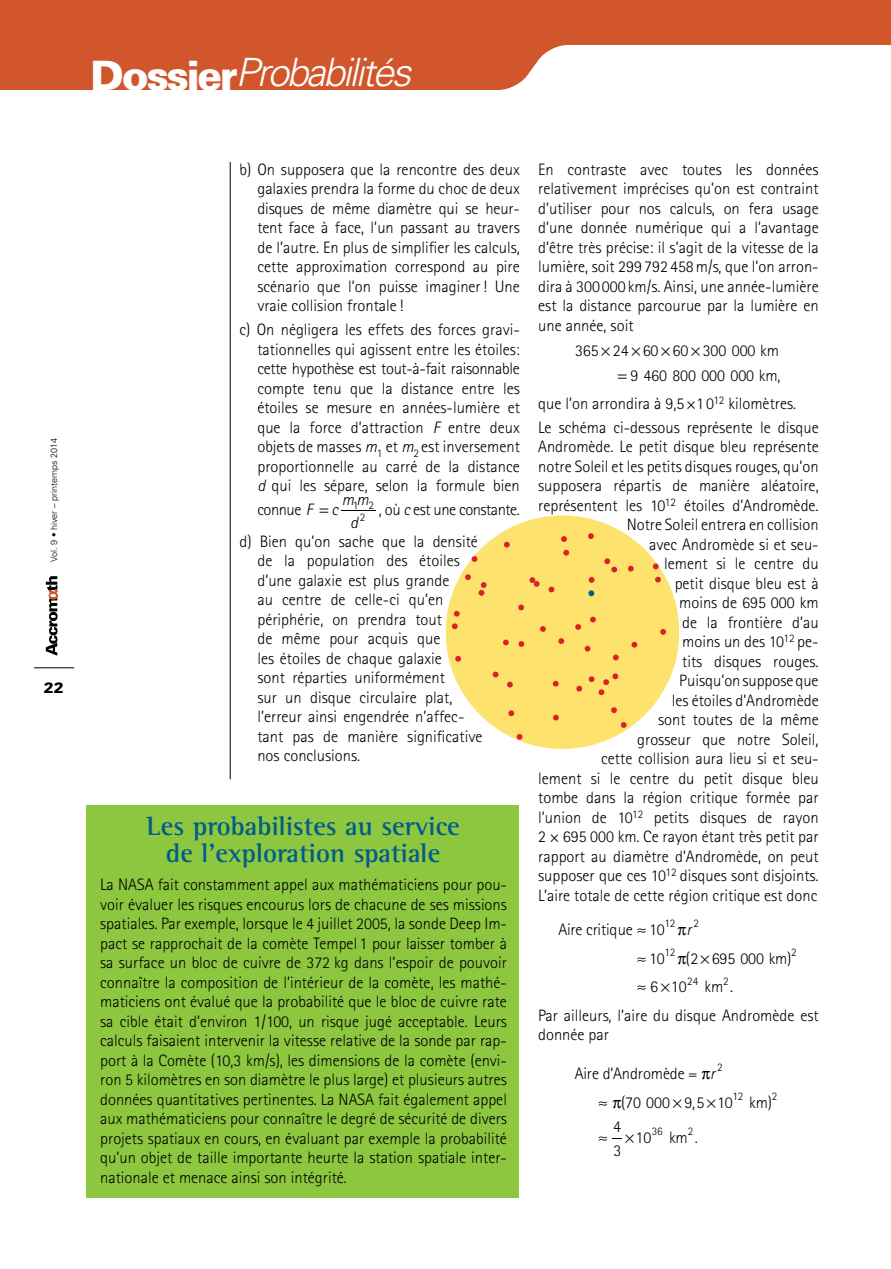
<style>
.page{position:relative;width:891px;height:1269px;background:#fff}
.page>*{position:absolute;margin:0;border:0;box-sizing:border-box;transform-origin:0 0}
.t1{font:italic 300 39px "Univers";letter-spacing:-.06em;color:#fff}
.t2{font:700 27px/27px "Rotis Semi Serif";color:#005b89;text-align:center}
.t3{font:300 16.5px/19.5px "Rotis Sans Serif";color:#000}
.t4{font:italic 300 16.5px/23.7px "Rotis Sans Serif";color:#000;text-align:center}
.t5{font:900 15px "Univers";color:#000}
.t6{font:300 11.55px "Rotis Sans Serif";letter-spacing:-.005em;color:#000}
.t7{font:300 9px "Univers";color:#000}
.s1{font-weight:900;font-style:normal;font-size:40.5px}
.s2{font-style:italic}
</style>
<div class="page">
<hr style="left:34px;top:668px;width:40px;height:1px;background:#000">
<svg style="left:46px;top:576px;width:12px;height:80px"></svg>
<hr style="left:230px;top:162px;width:1px;height:617px;background:#000">
<hr style="left:342px;top:511px;width:34px;height:1px;background:#000">
<svg style="left:0;top:0;width:891px;height:90px;fill:#d1562b"></svg>
<div style="left:86px;top:806px;width:433px;height:392px;background:#8dc63f"></div>
<div style="left:446px;top:515px;width:233px;height:234px;background:#fee26e;border-radius:50%"></div>
<svg style="left:529px;top:577px;width:11px;height:10px"></svg>
<svg style="left:504px;top:542px;width:6px;height:6px"></svg>
<svg style="left:472px;top:556px;width:5px;height:6px"></svg>
<svg style="left:465px;top:574px;width:6px;height:6px"></svg>
<svg style="left:479px;top:582px;width:8px;height:14px"></svg>
<svg style="left:454px;top:611px;width:6px;height:6px"></svg>
<svg style="left:452px;top:623px;width:6px;height:6px"></svg>
<svg style="left:455px;top:656px;width:6px;height:6px"></svg>
<svg style="left:517px;top:734px;width:6px;height:6px"></svg>
<svg style="left:508px;top:710px;width:6px;height:6px"></svg>
<svg style="left:507px;top:682px;width:6px;height:6px"></svg>
<svg style="left:493px;top:672px;width:6px;height:5px"></svg>
<svg style="left:503px;top:640px;width:6px;height:5px"></svg>
<svg style="left:518px;top:641px;width:6px;height:6px"></svg>
<svg style="left:518px;top:605px;width:6px;height:5px"></svg>
<svg style="left:549px;top:587px;width:5px;height:5px"></svg>
<svg style="left:561px;top:536px;width:6px;height:6px"></svg>
<svg style="left:563px;top:550px;width:6px;height:6px"></svg>
<svg style="left:540px;top:626px;width:6px;height:6px"></svg>
<svg style="left:553px;top:681px;width:6px;height:6px"></svg>
<svg style="left:553px;top:715px;width:6px;height:5px"></svg>
<svg style="left:621px;top:722px;width:6px;height:6px"></svg>
<svg style="left:611px;top:707px;width:6px;height:6px"></svg>
<svg style="left:576px;top:686px;width:6px;height:6px"></svg>
<svg style="left:589px;top:673px;width:29px;height:22px"></svg>
<svg style="left:585px;top:646px;width:5px;height:6px"></svg>
<svg style="left:558px;top:638px;width:6px;height:6px"></svg>
<svg style="left:575px;top:624px;width:6px;height:6px"></svg>
<svg style="left:590px;top:617px;width:6px;height:5px"></svg>
<svg style="left:613px;top:655px;width:6px;height:5px"></svg>
<svg style="left:632px;top:642px;width:5px;height:6px"></svg>
<svg style="left:660px;top:629px;width:6px;height:6px"></svg>
<svg style="left:589px;top:577px;width:6px;height:6px"></svg>
<svg style="left:588px;top:533px;width:6px;height:6px"></svg>
<svg style="left:604px;top:558px;width:13px;height:14px"></svg>
<svg style="left:628px;top:566px;width:6px;height:6px"></svg>
<svg style="left:653px;top:564px;width:6px;height:5px"></svg>
<svg style="left:655px;top:577px;width:6px;height:6px"></svg>
<svg style="left:588px;top:590px;width:6px;height:6px"></svg>
<p class="t7" style="left:48px;top:562px;width:125px;rotate:-90deg">Vol. 9 • hiver – printemps 2014</p>
<p class="t5" style="left:44px;top:678px;width:22px">22</p>
<h1 class="t1" style="left:90px;top:48px;width:322px"><span class="s1">Dossier</span>Probabilités</h1>
<p class="t3" style="left:257px;top:159px;width:264px;text-align:justify;text-indent:-18px">b) On supposera que la rencontre des deux galaxies prendra la forme du choc de deux disques de même diamètre qui se heur&shy;tent face à face, l’un passant au travers de l’autre. En plus de simplifier les calculs, cette approximation correspond au pire scénario que l’on puisse imaginer! Une vraie collision frontale !</p>
<p class="t3" style="left:257px;top:320px;width:264px;text-align:justify;text-indent:-18px">c) On négligera les effets des forces gravi&shy;tationnelles qui agissent entre les étoiles: cette hypothèse est tout-à-fait raisonnable compte tenu que la distance entre les étoiles se mesure en années-lumière et que la force d’attraction <span class="s2">F</span> entre deux objets de masses <span class="s2">m</span><sub>1</sub> et <span class="s2">m</span><sub>2</sub> est inversement proportionnelle au carré de la distance <span class="s2">d</span> qui les sépare, selon la formule bien</p>
<p class="t3" style="left:257px;top:500px;width:82px">connue <span class="s2">F c</span></p>
<p class="t4" style="left:342px;top:488px;width:29px">mm d</p>
<p class="t6" style="left:353px;top:498px;width:23px">1 2</p>
<p class="t3" style="left:239px;top:494px;width:282px;line-height:31.5px;text-indent:121px"><sub>2</sub> , où <span class="s2">c</span> est une constante. d) Bien qu’on sache que la densité</p>
<p class="t3" style="left:257px;top:551px;width:226px">de la population des étoiles d’une galaxie est plus grande<br>au centre de celle-ci qu’en périphérie, on prendra tout<br>de même pour acquis que<br>les étoiles de chaque galaxie<br>sont réparties uniformément<br>sur un disque circulaire plat, l’erreur ainsi engendrée n’affec&shy;tant pas de manière significative nos conclusions.</p>
<h2 class="t2" style="left:146px;top:812px;width:315px">Les probabilistes au service de l’exploration spatiale</h2>
<p class="t3" style="left:100px;top:875px;width:408px;text-align:justify">La NASA fait constamment appel aux mathématiciens pour pou&shy;voir évaluer les risques encourus lors de chacune de ses missions spatiales. Par exemple, lorsque le 4 juillet 2005, la sonde Deep Im&shy;pact se rapprochait de la comète Tempel 1 pour laisser tomber à sa surface un bloc de cuivre de 372 kg dans l’espoir de pouvoir connaître la composition de l’intérieur de la comète, les mathé&shy;maticiens ont évalué que la probabilité que le bloc de cuivre rate sa cible était d’environ 1/100, un risque jugé acceptable. Leurs calculs faisaient intervenir la vitesse relative de la sonde par rap&shy;port à la Comète (10,3 km/s), les dimensions de la comète (envi&shy;ron 5 kilomètres en son diamètre le plus large) et plusieurs autres données quantitatives pertinentes. La NASA fait également appel aux mathématiciens pour connaître le degré de sécurité de divers projets spatiaux en cours, en évaluant par exemple la probabilité qu’un objet de taille importante heurte la station spatiale inter&shy;nationale et menace ainsi son intégrité.</p>
<p class="t3" style="left:538px;top:159px;width:282px;text-align:justify">En contraste avec toutes les données relativement imprécises qu’on est contraint d’utiliser pour nos calculs, on fera usage d’une donnée numérique qui a l’avantage d’être très précise: il s’agit de la vitesse de la lumière, soit 299 792 458m/s, que l’on arron&shy;dira à 300 000 km/s. Ainsi, une année-lumière est la distance parcourue par la lumière en une année, soit</p>
<p class="t3" style="left:575px;top:338px;width:207px;line-height:24.8px;text-align:right">365 24 60 60 300 000 km<br>9 460 800 000 000 km,</p>
<p class="t3" style="left:538px;top:391px;width:282px;line-height:24px">que l’on arrondira à 9,5×1 0<sup>12</sup> kilomètres.<br>Le schéma ci-dessous représente le disque</p>
<p class="t3" style="left:538px;top:437px;width:282px;text-align:right">Andromède. Le petit disque bleu représente notre Soleil et les petits disques rouges, qu’on supposera répartis de manière aléatoire, représentent les 10<sup>12</sup> étoiles d’Andromède.<br>Notre Soleil entrera en collision<br>avec Andromède si et seu-<br>lement si le centre du<br>petit disque bleu est à<br>moins de 695 000 km<br>de la frontière d’au<br>moins un des 10<sup>12</sup> pe-<br>tits disques rouges.<br>Puisqu’on suppose que<br>les étoiles d’Andromède<br>sont toutes de la même<br>grosseur que notre Soleil,<br>cette collision aura lieu si et seu-<br>lement si le centre du petit disque bleu tombe dans la région critique formée par l’union de 10<sup>12</sup> petits disques de rayon<br>2 × 695 000 km. Ce rayon étant très petit par rapport au diamètre d’Andromède, on peut supposer que ces 10<sup>12</sup> disques sont disjoints.<br>L’aire totale de cette région critique est donc</p>
<p class="t3" style="left:558px;top:920px;width:108px">Aire critique 10</p>
<p class="t4" style="left:686px;top:918px;width:7px">r</p>
<p class="t3" style="left:637px;top:948px;width:29px">≈10</p>
<p class="t6" style="left:664px;top:917px;width:13px">12</p>
<p class="t6" style="left:693px;top:917px;width:7px">2</p>
<p class="t6" style="left:664px;top:946px;width:13px">12</p>
<p class="t6" style="left:791px;top:946px;width:7px">2</p>
<p class="t6" style="left:687px;top:974px;width:13px">24</p>
<p class="t6" style="left:723px;top:974px;width:7px">2</p>
<p class="t3" style="left:538px;top:1005px;width:282px">Par ailleurs, l’aire du disque Andromède est donnée par</p>
<p class="t3" style="left:621px;top:1059px;width:152px;line-height:28.8px;text-indent:-46px">Aire d’Andromède = <span class="s2">r<br></span>(70 000 9,5 10 km)</p>
<p class="t3" style="left:613px;top:1115px;width:10px;line-height:23.2px">4<br>3</p>
<p class="t3" style="left:636px;top:1127px;width:64px">10 km .</p>
<p class="t3" style="left:637px;top:944px;width:156px;line-height:28.8px;text-indent:49px">(2 695 000 km) ≈6 10 km .</p>
<p class="t6" style="left:717px;top:1061px;width:7px">2</p>
<p class="t6" style="left:732px;top:1090px;width:13px">12</p>
<p class="t6" style="left:772px;top:1090px;width:7px">2</p>
<p class="t6" style="left:652px;top:1125px;width:13px">36</p>
<p class="t6" style="left:688px;top:1125px;width:7px">2</p>
</div>
